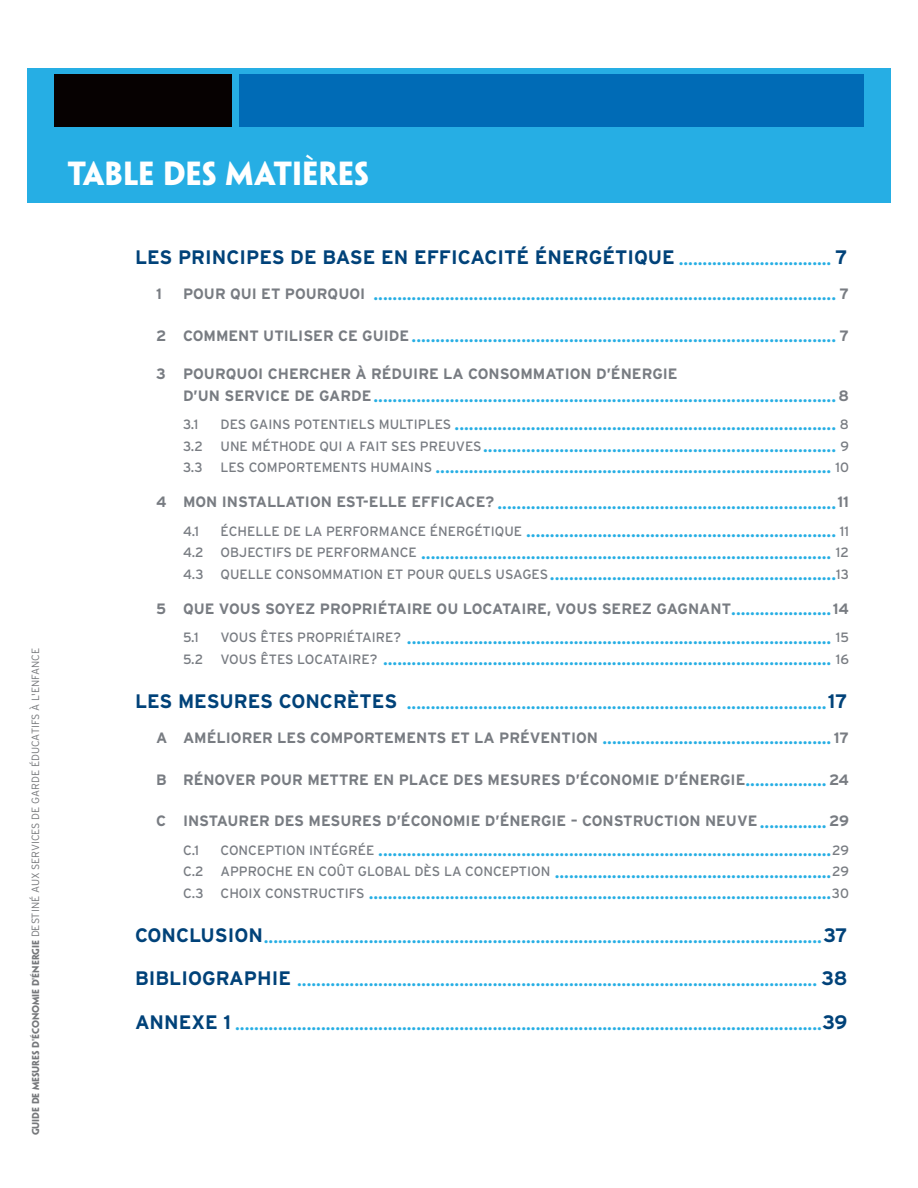
<style>
.page{position:relative;width:918px;height:1188px;background:#fff}
.page>*{position:absolute;margin:0;border:0;box-sizing:border-box;transform-origin:0 0}
.t1{font:700 30px "Penumbra Sans Std";color:#fff}
.t2{font:700 19.5px "Interstate";color:#004279}
.t3{font:700 18px/21.6px "Penumbra Sans Std";color:#26aee4;text-align:right}
.t4{font:700 15px "Interstate";color:#787c82}
.t5{font:13.5px "Interstate";color:#787c82}
.t6{font:300 10.5px "Interstate";color:#76787b}
.s1{font-family:"Penumbra Sans Std";font-weight:700;font-size:9px}
.s2{font-family:"Penumbra Sans Std";font-size:18px;color:#26aee4}
.s3{font-family:"Interstate";font-size:15px;color:#787c82}
.s4{font-family:"Interstate";font-weight:400;font-size:13.5px;color:#787c82}
.s5{font-family:"Interstate";font-size:19.5px;color:#004279}
</style>
<div class="page">
<div style="left:27px;top:68px;width:864px;height:134px;background:#26aee4"></div>
<div style="left:240px;top:74px;width:624px;height:52px;background:#006bb6"></div>
<div style="left:54px;top:74px;width:177px;height:52px;background:#060101"></div>
<p class="t6" style="left:29px;top:1135px;width:489px;rotate:-90deg"><span class="s1">GUIDE DE MESURES D'ÉCONOMIE D'ÉNERGIE</span> DESTINÉ AUX SERVICES DE GARDE ÉDUCATIFS À L'ENFANCE</p>
<h1 class="t1" style="left:68px;top:155px;width:303px">TABLE DES MATIÈRES</h1>
<p class="t2" style="left:135px;top:245px;width:714px">LES PRINCIPES DE BASE EN EFFICACITÉ ÉNERGÉTIQUE <span class="s2">................................</span> 7</p>
<p class="t4" style="left:156px;top:285px;width:7px">1</p>
<p class="t3" style="left:183px;top:282px;width:668px"><span class="s3">POUR QUI ET POURQUOI</span> ................................................................................................. <span class="s3">7</span></p>
<p class="t3" style="left:156px;top:324px;width:694px"><span class="s3">2 COMMENT UTILISER CE GUIDE</span> ......................................................................................... <span class="s3">7</span></p>
<p class="t4" style="left:156px;top:365px;width:523px">3 POURQUOI CHERCHER À RÉDUIRE LA CONSOMMATION D’ÉNERGIE</p>
<p class="t3" style="left:183px;top:384px;width:667px"><span class="s3">D’UN SERVICE DE GARDE</span>................................................................................................. <span class="s3">8</span></p>
<p class="t5" style="left:183px;top:416px;width:17px">3.1</p>
<p class="t3" style="left:221px;top:413px;width:630px"><span class="s4">DES GAINS POTENTIELS MULTIPLES</span> ................................................................................ <span class="s4">8</span></p>
<p class="t5" style="left:183px;top:438px;width:21px">3.2</p>
<p class="t3" style="left:221px;top:434px;width:630px"><span class="s4">UNE MÉTHODE QUI A FAIT SES PREUVES</span>.......................................................................... <span class="s4">9</span></p>
<p class="t5" style="left:183px;top:459px;width:21px">3.3</p>
<p class="t3" style="left:156px;top:449px;width:695px;line-height:35.1px"><span class="s4">LES COMPORTEMENTS HUMAINS</span> ................................................................................... <span class="s4">10<br></span><span class="s3">4 MON INSTALLATION EST-ELLE EFFICACE?</span> .......................................................................<span class="s3">11</span></p>
<p class="t5" style="left:183px;top:523px;width:18px">4.1</p>
<p class="t3" style="left:183px;top:519px;width:667px;text-align:justify;text-indent:37px"><span class="s4">ÉCHELLE DE LA PERFORMANCE ÉNERGÉTIQUE</span> ................................................................. <span class="s4">11<br>4.2 OBJECTIFS DE PERFORMANCE</span> ...................................................................................... <span class="s4">12<br>4.3 QUELLE CONSOMMATION ET POUR QUELS USAGES</span>............................................................<span class="s4">13</span></p>
<p class="t4" style="left:156px;top:600px;width:695px">5 QUE VOUS SOYEZ PROPRIÉTAIRE OU LOCATAIRE, VOUS SEREZ GAGNANT<span class="s2">.....................</span>14</p>
<p class="t5" style="left:183px;top:629px;width:17px">5.1</p>
<p class="t3" style="left:221px;top:626px;width:630px"><span class="s4">VOUS ÊTES PROPRIÉTAIRE?</span> ......................................................................................... <span class="s4">15</span></p>
<p class="t5" style="left:183px;top:651px;width:22px">5.2</p>
<p class="t3" style="left:221px;top:647px;width:630px"><span class="s4">VOUS ÊTES LOCATAIRE?</span> .............................................................................................. <span class="s4">16</span></p>
<p class="t3" style="left:135px;top:684px;width:716px;line-height:35.1px"><span class="s5">LES MESURES CONCRÈTES</span> ........................................................................................<span class="s5">17<br></span><span class="s3">A AMÉLIORER LES COMPORTEMENTS ET LA PRÉVENTION</span> ................................................ <span class="s3">17</span></p>
<p class="t4" style="left:156px;top:770px;width:694px">B RÉNOVER POUR METTRE EN PLACE DES MESURES D’ÉCONOMIE D’ÉNERGIE<span class="s2">.................</span> 24</p>
<p class="t4" style="left:156px;top:812px;width:694px">C INSTAURER DES MESURES D’ÉCONOMIE D’ÉNERGIE – CONSTRUCTION NEUVE <span class="s2">..............</span> 29</p>
<p class="t5" style="left:183px;top:842px;width:18px">C.1</p>
<p class="t3" style="left:183px;top:838px;width:667px;text-align:justify;text-indent:37px"><span class="s4">CONCEPTION INTÉGRÉE</span> ...............................................................................................<span class="s4">29<br>C.2 APPROCHE EN COÛT GLOBAL DÈS LA CONCEPTION</span> ..........................................................<span class="s4">29<br>C.3 CHOIX CONSTRUCTIFS</span> .................................................................................................<span class="s4">30</span></p>
<p class="t3" style="left:135px;top:925px;width:714px"><span class="s5">CONCLUSION</span>.....................................................................................................................<span class="s5">37</span></p>
<p class="t3" style="left:135px;top:969px;width:714px"><span class="s5">BIBLIOGRAPHIE</span> ............................................................................................................. <span class="s5">38</span></p>
<p class="t3" style="left:135px;top:1012px;width:714px"><span class="s5">ANNEXE 1</span> ...........................................................................................................................<span class="s5">39</span></p>
</div>
